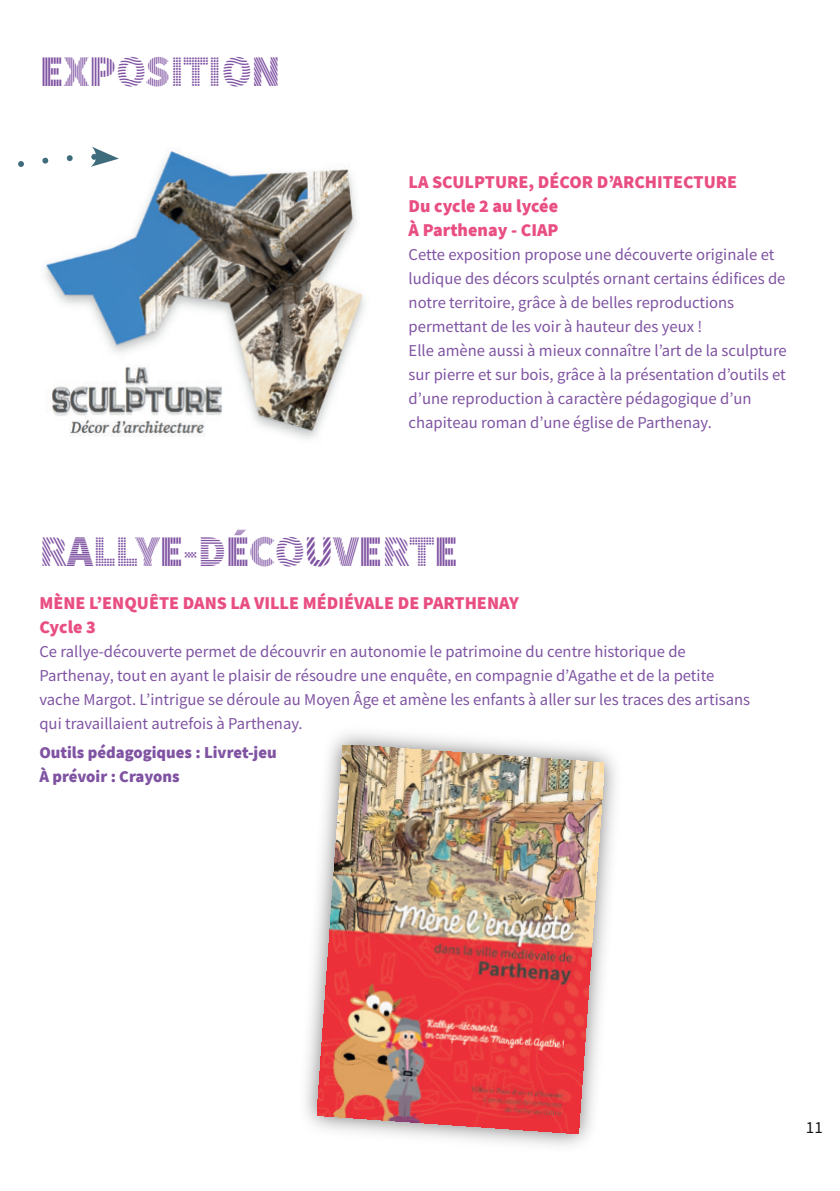
<style>
.page{position:relative;width:840px;height:1191px;background:#fff}
.page>*{position:absolute;margin:0;border:0;box-sizing:border-box;transform-origin:0 0}
.t1{font:900 44px "Source Sans Pro DISPLAYV2";letter-spacing:-.01em;color:#7f53a2}
.t2{font:900 18px/24px "Source Sans Pro";color:#e94e83}
.t3{font:17px "Source Sans Pro";color:#121617}
.t4{font:16.6px/24px "Source Sans Pro";color:#7f53a2}
.t5{font:900 16.6px/23.6px "Source Sans Pro";color:#7f53a2}
</style>
<div class="page">
<img style="left:305px;top:733px;width:311px;height:413px">
<img style="left:317px;top:745px;width:286px;height:388px">
<img style="left:45px;top:150px;width:320px;height:289px">
<svg style="left:18px;top:147px;width:101px;height:64px"></svg>
<h1 class="t1" style="left:39px;top:53px;width:243px">EXPOSITION</h1>
<p class="t2" style="left:408px;top:172px;width:330px">LA SCULPTURE, DÉCOR D’ARCHITECTURE<br>Du cycle 2 au lycée<br>À Parthenay - CIAP</p>
<p class="t4" style="left:408px;top:244px;width:379px">Cette exposition propose une découverte originale et ludique des décors sculptés ornant certains édifices de notre territoire, grâce à de belles reproductions permettant de les voir à hauteur des yeux !<br>Elle amène aussi à mieux connaître l’art de la sculpture sur pierre et sur bois, grâce à la présentation d’outils et d’une reproduction à caractère pédagogique d’un chapiteau roman d’une église de Parthenay.</p>
<h1 class="t1" style="left:39px;top:533px;width:420px">RALLYE-DÉCOUVERTE</h1>
<p class="t2" style="left:39px;top:592px;width:481px">MÈNE L’ENQUÊTE DANS LA VILLE MÉDIÉVALE DE PARTHENAY<br>Cycle 3</p>
<p class="t4" style="left:39px;top:641px;width:711px">Ce rallye-découverte permet de découvrir en autonomie le patrimoine du centre historique de Parthenay, tout en ayant le plaisir de résoudre une enquête, en compagnie d’Agathe et de la petite vache Margot. L’intrigue se déroule au Moyen Âge et amène les enfants à aller sur les traces des artisans qui travaillaient autrefois à Parthenay.</p>
<p class="t5" style="left:39px;top:742px;width:239px">Outils pédagogiques : Livret-jeu<br>À prévoir : Crayons</p>
<p class="t3" style="left:805px;top:1120px;width:19px">11</p>
</div>
